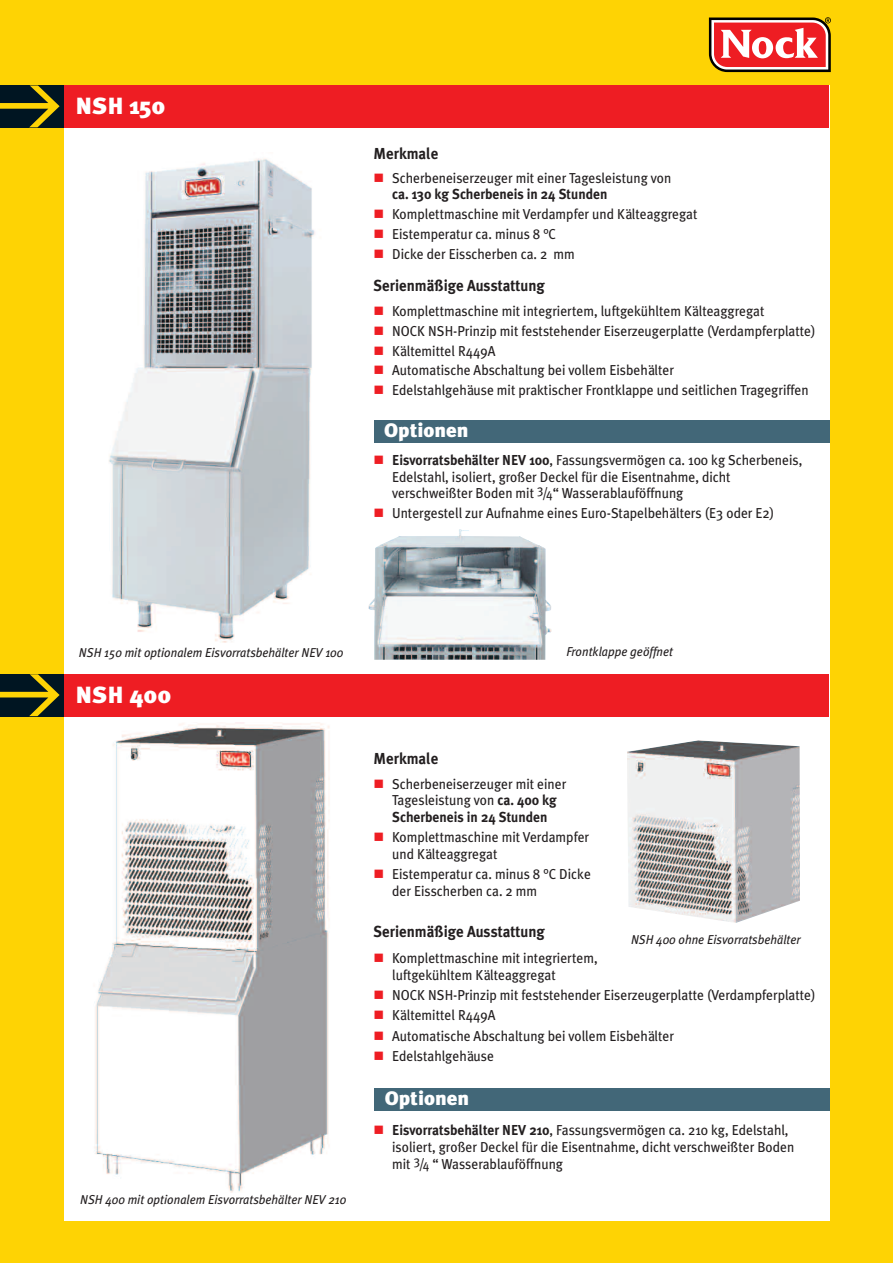
<style>
.page{position:relative;width:893px;height:1263px;background:#fed304}
.page>*{position:absolute;margin:0;border:0;box-sizing:border-box;transform-origin:0 0}
.t1{font:900 23.4px "Meta Plus";color:#fff;scale:1.06 1}
.t2{font:900 19.5px "Meta Plus";color:#fff;scale:1.06 1}
.t3{font:700 15.9px "Meta Plus";color:#231f20;scale:.94 1}
.t4{font:14.4px/16.8px "Meta Plus";color:#231f20;scale:.94 1}
.t5{font:italic 12.9px "Meta Plus";color:#231f20;scale:.94 1}
.s1{color:#ee1d23}
.s2{font-weight:700}
.s3{font-size:12.9px}
</style>
<div class="page">
<div style="left:64px;top:85px;width:765px;height:1135px;background:#fff"></div>
<svg style="left:709px;top:17px;width:122px;height:55px"></svg>
<img style="left:94px;top:722px;width:236px;height:470px">
<div style="left:64px;top:85px;width:765px;height:43px;background:#ee1d23"></div>
<div style="left:0;top:85px;width:64px;height:43px;background:#001522"></div>
<svg style="left:0;top:85px;width:60px;height:42px"></svg>
<div style="left:64px;top:674px;width:765px;height:42px;background:#ee1d23"></div>
<div style="left:0;top:674px;width:64px;height:42px;background:#001522"></div>
<svg style="left:0;top:674px;width:60px;height:42px"></svg>
<img style="left:109px;top:158px;width:206px;height:485px">
<img style="left:368px;top:529px;width:184px;height:131px">
<div style="left:374px;top:1088px;width:455px;height:22px;background:#426778"></div>
<img style="left:627px;top:740px;width:173px;height:183px">
<div style="left:374px;top:420px;width:455px;height:22px;background:#426778"></div>
<h1 class="t1" style="left:75px;top:92px;width:86px">NSH 150</h1>
<p class="t3" style="left:374px;top:144px;width:71px">Merkmale</p>
<p class="t4" style="left:392px;top:170px;width:298px;text-indent:-19px"><span class="s1">■</span> Scherbeneiserzeuger mit einer Tagesleistung von <span class="s2">ca. 130 kg Scherbeneis in 24 Stunden</span></p>
<p class="t4" style="left:374px;top:206px;width:346px"><span class="s1">■</span> Komplettmaschine mit Verdampfer und Kälteaggregat</p>
<p class="t4" style="left:374px;top:226px;width:196px"><span class="s1">■</span> Eistemperatur ca. minus 8 °C</p>
<p class="t4" style="left:374px;top:246px;width:216px"><span class="s1">■</span> Dicke der Eisscherben ca. 2 mm</p>
<p class="t3" style="left:374px;top:277px;width:184px">Serienmäßige Ausstattung</p>
<p class="t4" style="left:374px;top:302px;width:417px"><span class="s1">■</span> Komplettmaschine mit integriertem, luftgekühltem Kälteaggregat</p>
<p class="t4" style="left:374px;top:322px;width:472px"><span class="s1">■</span> NOCK NSH-Prinzip mit feststehender Eiserzeugerplatte (Verdampferplatte)</p>
<p class="t4" style="left:374px;top:342px;width:131px"><span class="s1">■</span> Kältemittel R449A</p>
<p class="t4" style="left:374px;top:362px;width:321px"><span class="s1">■</span> Automatische Abschaltung bei vollem Eisbehälter</p>
<p class="t4" style="left:374px;top:382px;width:464px"><span class="s1">■</span> Edelstahlgehäuse mit praktischer Frontklappe und seitlichen Tragegriffen</p>
<h2 class="t2" style="left:384px;top:419px;width:81px">Optionen</h2>
<p class="t4" style="left:392px;top:452px;width:438px;text-indent:-19px"><span class="s1">■</span> <span class="s2">Eisvorratsbehälter NEV 100</span>, Fassungsvermögen ca. 100 kg Scherbeneis,<br>Edelstahl, isoliert, großer Deckel für die Eisentnahme, dicht verschweißter Boden mit <sup>3</sup>/<span class="s3">4</span>“ Wasserablauföffnung</p>
<p class="t4" style="left:374px;top:505px;width:428px"><span class="s1">■</span> Untergestell zur Aufnahme eines Euro-Stapelbehälters (E3 oder E2)</p>
<p class="t5" style="left:79px;top:645px;width:283px">NSH 150 mit optionalem Eisvorratsbehälter NEV 100</p>
<p class="t5" style="left:566px;top:644px;width:115px">Frontklappe geöffnet</p>
<h1 class="t1" style="left:75px;top:681px;width:92px">NSH 400</h1>
<p class="t5" style="left:80px;top:1192px;width:285px">NSH 400 mit optionalem Eisvorratsbehälter NEV 210</p>
<p class="t3" style="left:374px;top:749px;width:71px">Merkmale</p>
<p class="t4" style="left:392px;top:775px;width:187px;text-indent:-19px"><span class="s1">■</span> Scherbeneiserzeuger mit einer<br>Tagesleistung von <span class="s2">ca. 400 kg<br>Scherbeneis in 24 Stunden</span></p>
<p class="t4" style="left:392px;top:829px;width:211px;text-indent:-19px"><span class="s1">■</span> Komplettmaschine mit Verdampfer und Kälteaggregat</p>
<p class="t4" style="left:392px;top:866px;width:213px;text-indent:-19px"><span class="s1">■</span> Eistemperatur ca. minus 8 °C Dicke der Eisscherben ca. 2 mm</p>
<p class="t3" style="left:374px;top:922px;width:184px">Serienmäßige Ausstattung</p>
<p class="t4" style="left:392px;top:950px;width:220px;text-indent:-19px"><span class="s1">■</span> Komplettmaschine mit integriertem, luftgekühltem Kälteaggregat</p>
<p class="t4" style="left:374px;top:987px;width:472px"><span class="s1">■</span> NOCK NSH-Prinzip mit feststehender Eiserzeugerplatte (Verdampferplatte)</p>
<p class="t4" style="left:374px;top:1007px;width:131px"><span class="s1">■</span> Kältemittel R449A</p>
<p class="t4" style="left:374px;top:1027px;width:321px"><span class="s1">■</span> Automatische Abschaltung bei vollem Eisbehälter</p>
<p class="t4" style="left:374px;top:1047px;width:130px"><span class="s1">■</span> Edelstahlgehäuse</p>
<p class="t5" style="left:631px;top:932px;width:182px">NSH 400 ohne Eisvorratsbehälter</p>
<h2 class="t2" style="left:385px;top:1087px;width:81px">Optionen</h2>
<p class="t4" style="left:392px;top:1121px;width:429px;text-indent:-19px"><span class="s1">■</span> <span class="s2">Eisvorratsbehälter NEV 210</span>, Fassungsvermögen ca. 210 kg, Edelstahl, isoliert, großer Deckel für die Eisentnahme, dicht verschweißter Boden mit <sup>3</sup>/<span class="s3">4</span> “ Wasserablauföffnung</p>
</div>
